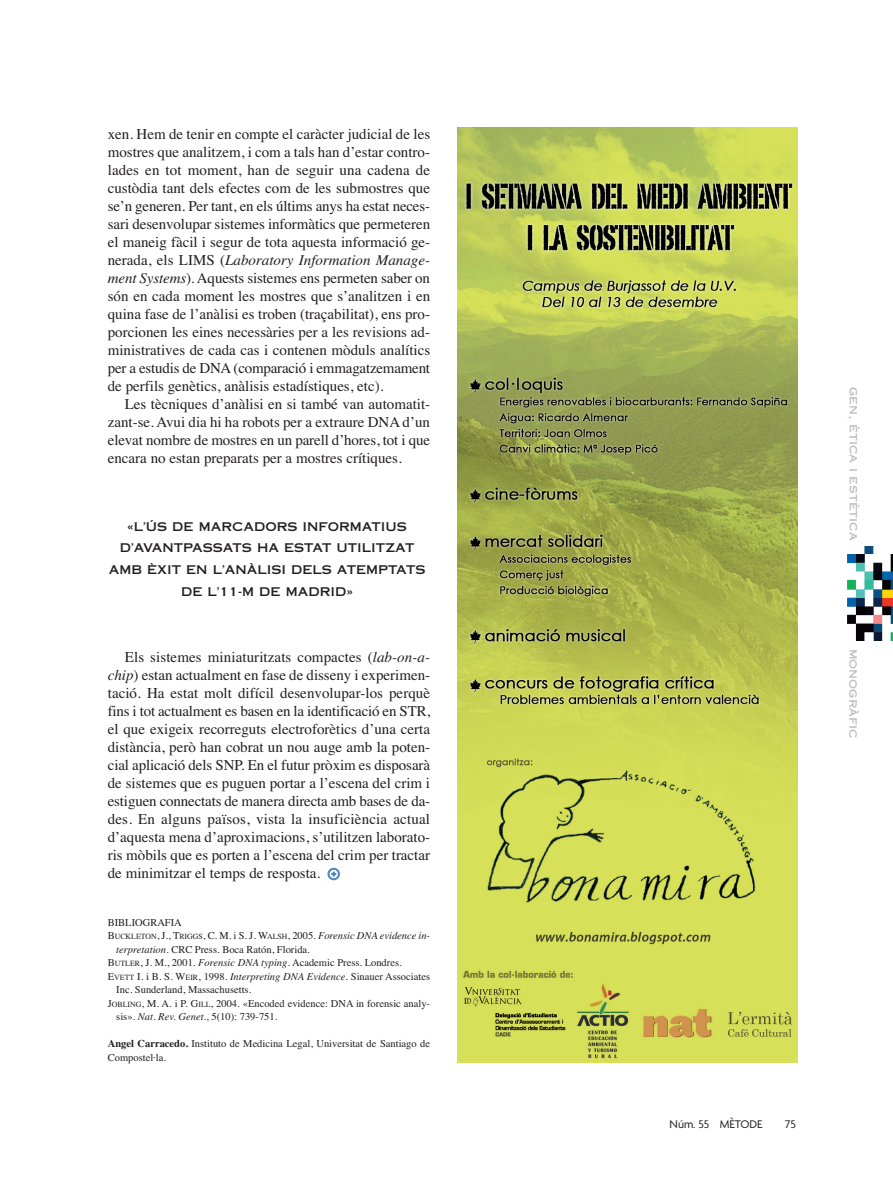
<style>
.page{position:relative;width:893px;height:1191px;background:#fff}
.page>*{position:absolute;margin:0;border:0;box-sizing:border-box;transform-origin:0 0}
.t1{font:15px/18px "Times";color:#231f20;text-align:justify}
.t2{font:12px/21.8px "Copperplate Thirty One AB";color:#231f20;text-align:center}
.t3{font:12px "Copperplate Thirty One AB";color:#bcbdc0}
.t4{font:12px "Agenda";color:#231f20}
.t5{font:10.5px/13.5px "Times";color:#231f20}
.s1{font-style:italic}
.s2{font-size:7.8px}
.s3{font-weight:700}
</style>
<div class="page">
<svg style="left:327px;top:127px;width:566px;height:936px"></svg>
<p class="t1" style="left:108px;top:127px;width:324px">xen. Hem de tenir en compte el caràcter judicial de les mostres que analitzem, i com a tals han d’estar contro&shy;lades en tot moment, han de seguir una cadena de custòdia tant dels efectes com de les submostres que se’n generen. Per tant, en els últims anys ha estat neces&shy;sari desenvolupar sistemes informàtics que permeteren el maneig fàcil i segur de tota aquesta informació ge&shy;nerada, els LIMS (<span class="s1">Laboratory Information Manage&shy;ment Systems</span>). Aquests sistemes ens permeten saber on són en cada moment les mostres que s’analitzen i en quina fase de l’anàlisi es troben (traçabilitat), ens pro&shy;porcionen les eines necessàries per a les revisions ad&shy;ministratives de cada cas i contenen mòduls analítics per a estudis de DNA (comparació i emmagatzemament de perfils genètics, anàlisis estadístiques, etc).</p>
<p class="t1" style="left:108px;top:397px;width:324px;text-indent:17px">Les tècniques d’anàlisi en si també van automatit&shy;zant-se. Avui dia hi ha robots per a extraure DNA d’un elevat nombre de mostres en un parell d’hores, tot i que encara no estan preparats per a mostres crítiques.</p>
<p class="t2" style="left:109px;top:515px;width:318px">«L’ÚS DE MARCADORS INFORMATIUS<br>D’AVANTPASSATS HA ESTAT UTILITZAT<br>AMB ÈXIT EN L’ANÀLISI DELS ATEMPTATS<br>DE L’11-M DE MADRID»</p>
<p class="t1" style="left:108px;top:649px;width:324px;text-indent:17px">Els sistemes miniaturitzats compactes (<span class="s1">lab-on-a&shy;chip</span>) estan actualment en fase de disseny i experimen&shy;tació. Ha estat molt difícil desenvolupar-los perquè fins i tot actualment es basen en la identificació en STR, el que exigeix recorreguts electroforètics d’una certa distància, però han cobrat un nou auge amb la poten&shy;cial aplicació dels SNP. En el futur pròxim es disposarà de sistemes que es puguen portar a l’escena del crim i estiguen connectats de manera directa amb bases de da&shy;des. En alguns països, vista la insuficiència actual d’aquesta mena d’aproximacions, s’utilitzen laborato&shy;ris mòbils que es porten a l’escena del crim per tractar de minimitzar el temps de resposta.</p>
<p class="t5" style="left:108px;top:916px;width:76px">BIBLIOGRAFIA</p>
<p class="t5" style="left:108px;top:930px;width:324px">B<span class="s2">UCKLETON</span>, J., T<span class="s2">RIGGS</span>, C. M. i S. J. W<span class="s2">ALSH</span>, 2005. <span class="s1">Forensic DNA evidence in-</span></p>
<p class="t5" style="left:116px;top:943px;width:195px"><span class="s1">terpretation.</span> CRC Press. Boca Ratón, Florida.</p>
<p class="t5" style="left:108px;top:957px;width:295px">B<span class="s2">UTLER</span>, J. M., 2001. <span class="s1">Forensic DNA typing</span>. Academic Press. Londres.</p>
<p class="t5" style="left:108px;top:970px;width:324px">E<span class="s2">VETT</span> I. i B. S. W<span class="s2">EIR</span>, 1998. <span class="s1">Interpreting DNA Evidence.</span> Sinauer Associates</p>
<p class="t5" style="left:116px;top:984px;width:136px">Inc. Sunderland, Massachusetts.</p>
<p class="t5" style="left:108px;top:997px;width:324px">J<span class="s2">OBLING</span>, M. A. i P. G<span class="s2">ILL</span>, 2004. «Encoded evidence: DNA in forensic analy-</p>
<p class="t5" style="left:116px;top:1011px;width:163px">sis»<span class="s1">. Nat. Rev. Genet</span>., 5(10): 739-751.</p>
<p class="t5" style="left:108px;top:1038px;width:324px"><span class="s3">Angel Carracedo.</span> Instituto de Medicina Legal, Universitat de Santiago de<br>Compostel·la.</p>
<p class="t3" style="left:861px;top:387px;width:155px;rotate:90deg">gen, ètica i estètica</p>
<p class="t3" style="left:861px;top:648px;width:91px;rotate:90deg">monogràfic</p>
<p class="t4" style="left:670px;top:1119px;width:94px">Núm. 55 MÈTODE</p>
<p class="t4" style="left:785px;top:1119px;width:12px">75</p>
</div>
